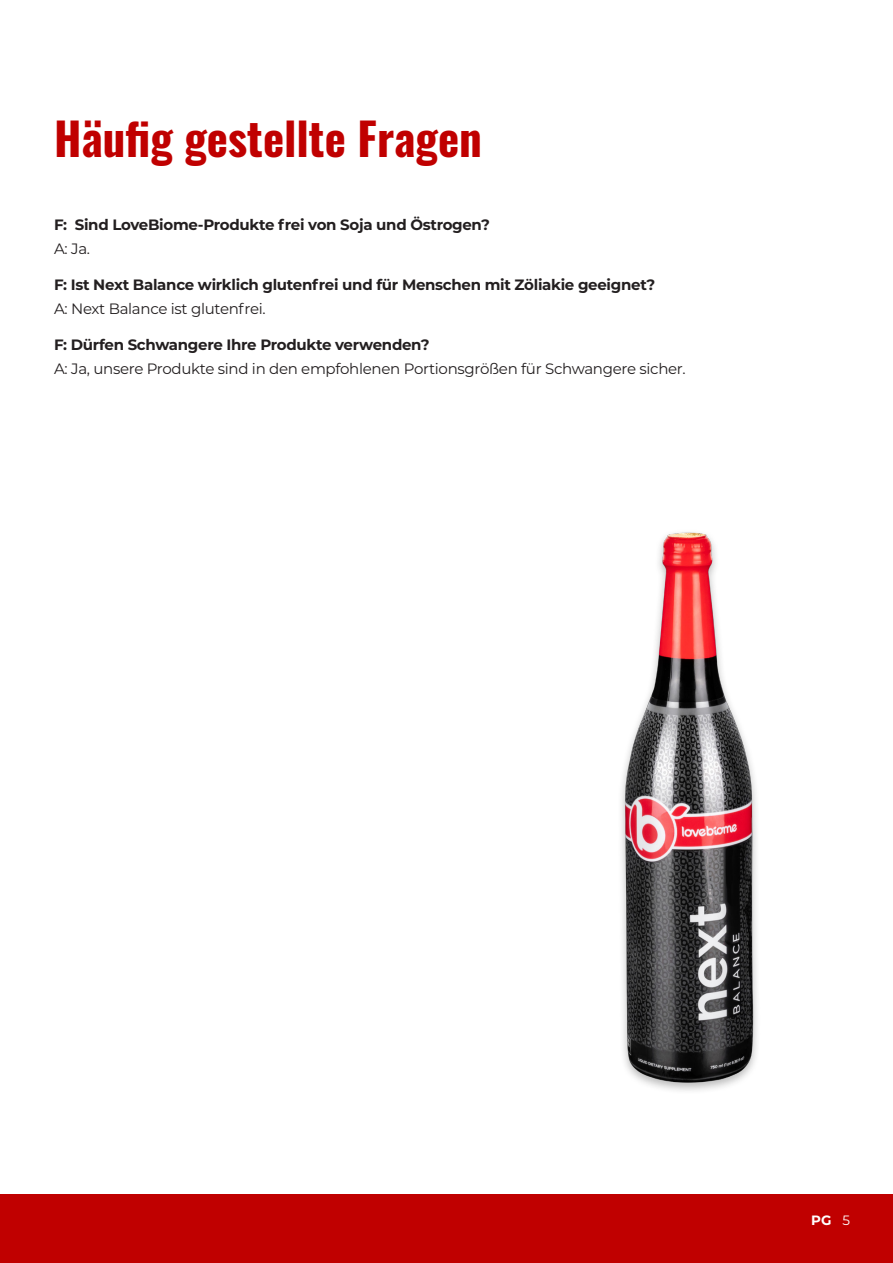
<style>
.page{position:relative;width:893px;height:1263px;background:#fff}
.page>*{position:absolute;margin:0;border:0;box-sizing:border-box;transform-origin:0 0}
.t1{font:45px "Oswald";color:#c00000}
.t2{font:700 15px "Montserrat";letter-spacing:-.02em;color:#231f20}
.t3{font:15px "Montserrat";letter-spacing:-.02em;color:#231f20}
.t4{font:700 13.5px "Montserrat";color:#fff}
.s1{font-weight:400}
</style>
<div class="page">
<div style="left:0;top:1195px;width:893px;height:68px;background:#c00000"></div>
<img style="left:621px;top:532px;width:136px;height:559px">
<p class="t1" style="left:54px;top:98px;width:429px">Häufig gestellte Fragen</p>
<p class="t2" style="left:54px;top:214px;width:437px">F: Sind LoveBiome-Produkte frei von Soja und Östrogen?</p>
<p class="t3" style="left:54px;top:239px;width:38px">A: Ja.</p>
<p class="t2" style="left:54px;top:274px;width:603px">F: Ist Next Balance wirklich glutenfrei und für Menschen mit Zöliakie geeignet?</p>
<p class="t3" style="left:54px;top:299px;width:213px">A: Next Balance ist glutenfrei.</p>
<p class="t2" style="left:54px;top:334px;width:377px">F: Dürfen Schwangere Ihre Produkte verwenden?</p>
<p class="t3" style="left:54px;top:359px;width:633px">A: Ja, unsere Produkte sind in den empfohlenen Portionsgrößen für Schwangere sicher.</p>
<p class="t4" style="left:811px;top:1210px;width:40px">PG <span class="s1">5</span></p>
</div>
